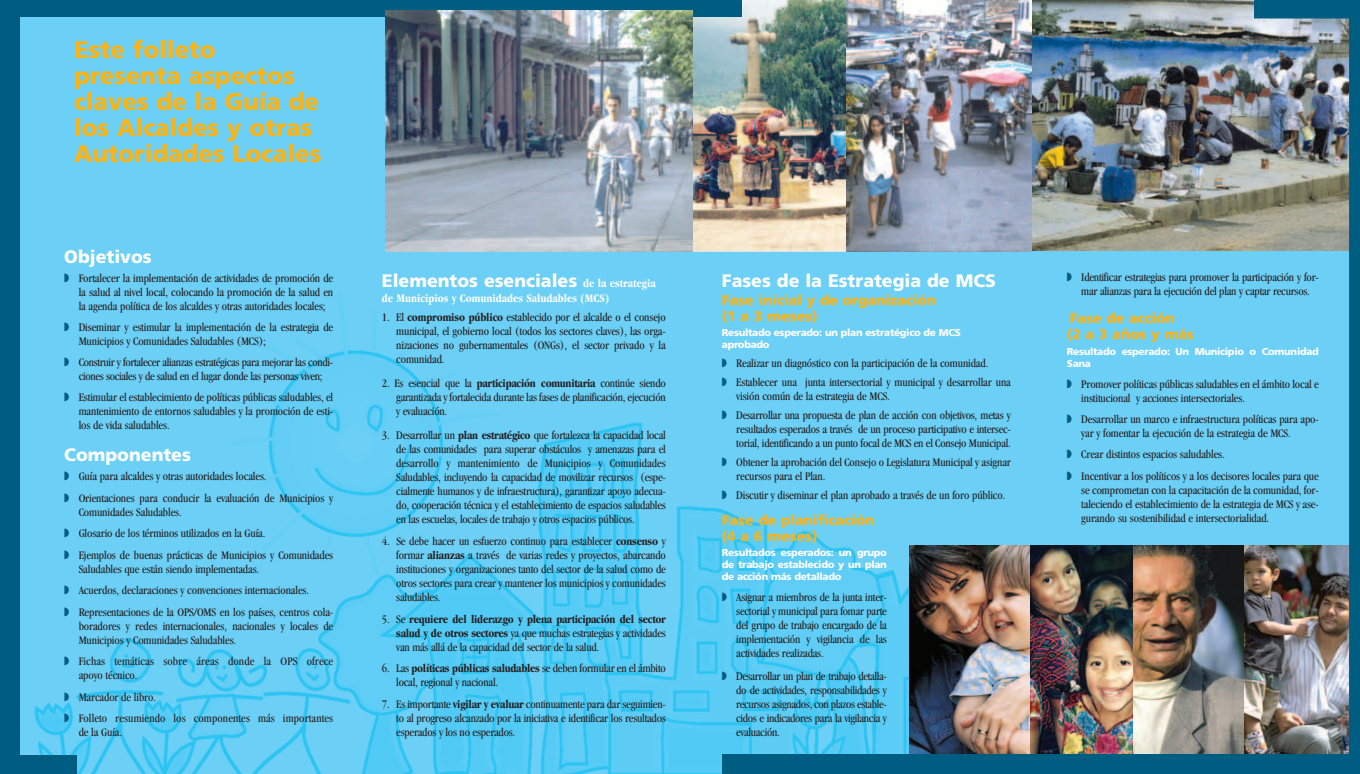
<style>
.page{position:relative;width:1360px;height:774px;background:#fff}
.page>*{position:absolute;margin:0;border:0;box-sizing:border-box;transform-origin:0 0}
.t1{font:900 24px/26px "Frutiger";color:#fbb316}
.t2{font:900 18px "Frutiger";color:#fff}
.t3{font:900 14px/16px "Frutiger";color:#fbb316}
.t4{font:condensed 12px/14px "Garamond";letter-spacing:-.01em;color:#231f20}
.t5{font:condensed 12px/14px "Garamond";letter-spacing:.01em;color:#231f20}
.t6{font:700 condensed 12px "Garamond";color:#fff}
.t7{font:900 10px/12px "Frutiger";letter-spacing:-.03em;color:#fff}
.s1{color:#005d82}
.s2{font-family:"Garamond";font-weight:700;font-stretch:condensed;font-size:12px}
.s3{font-weight:700}
</style>
<div class="page">
<div style="left:18px;top:0;width:1342px;height:774px;background:#6bcff6"></div>
<img style="left:34px;top:350px;width:1281px;height:424px">
<img style="left:1032px;top:0;width:317px;height:250px">
<img style="left:693px;top:0;width:154px;height:250px">
<img style="left:847px;top:0;width:185px;height:251px">
<div style="left:0;top:0;width:742px;height:17px;background:#005d82"></div>
<div style="left:0;top:0;width:19px;height:774px;background:#005d82"></div>
<div style="left:1px;top:755px;width:76px;height:19px;background:#005d82"></div>
<div style="left:1254px;top:0;width:106px;height:18px;background:#005d82"></div>
<img style="left:385px;top:10px;width:308px;height:241px">
<img style="left:910px;top:546px;width:120px;height:208px">
<img style="left:1030px;top:546px;width:103px;height:208px">
<img style="left:1243px;top:546px;width:106px;height:208px">
<img style="left:1133px;top:546px;width:110px;height:208px">
<div style="left:723px;top:754px;width:637px;height:20px;background:#005d82"></div>
<div style="left:1349px;top:0;width:11px;height:774px;background:#005d82"></div>
<h1 class="t1" style="left:74px;top:39px;width:249px">Este folleto presenta aspectos claves de la Guía de los Alcaldes y otras<br>Autoridades Locales</h1>
<h2 class="t2" style="left:64px;top:249px;width:89px">Objetivos</h2>
<p class="t4" style="left:79px;top:272px;width:256px;text-align:justify;text-indent:-14px"><span class="s1">◗</span> Fortalecer la implementación de actividades de promoción de la salud al nivel local, colocando la promoción de la salud en la agenda política de los alcaldes y otras autoridades locales;</p>
<p class="t4" style="left:79px;top:321px;width:256px;text-indent:-14px"><span class="s1">◗</span> Diseminar y estimular la implementación de la estrategia de<br>Municipios y Comunidades Saludables (MCS);</p>
<p class="t4" style="left:64px;top:356px;width:270px;text-align:center"><span class="s1">◗</span> Construir y fortalecer alianzas estratégicas para mejorar las condi&shy;ciones sociales y de salud en el lugar donde las personas viven;</p>
<p class="t4" style="left:79px;top:391px;width:256px;text-align:justify;text-indent:-14px"><span class="s1">◗</span> Estimular el establecimiento de políticas públicas saludables, el mantenimiento de entornos saludables y la promoción de esti&shy;los de vida saludables.</p>
<h2 class="t2" style="left:64px;top:448px;width:128px">Componentes</h2>
<p class="t4" style="left:64px;top:467px;width:270px;line-height:21.5px"><span class="s1">◗</span> Guía para alcaldes y otras autoridades locales.<br><span class="s1">◗</span> Orientaciones para conducir la evaluación de Municipios y</p>
<p class="t4" style="left:64px;top:502px;width:270px;line-height:21.5px;text-indent:14px">Comunidades Saludables.<br><span class="s1">◗</span> Glosario de los términos utilizados en la Guía.<br><span class="s1">◗</span> Ejemplos de buenas prácticas de Municipios y Comunidades</p>
<p class="t4" style="left:64px;top:559px;width:270px;line-height:21.5px;text-indent:14px">Saludables que están siendo implementadas.<br><span class="s1">◗</span> Acuerdos, declaraciones y convenciones internacionales.<br><span class="s1">◗</span> Representaciones de la OPS/OMS en los países, centros cola-</p>
<p class="t4" style="left:79px;top:620px;width:256px">boradores y redes internacionales, nacionales y locales de<br>Municipios y Comunidades Saludables.</p>
<p class="t5" style="left:79px;top:655px;width:256px;text-indent:-14px"><span class="s1">◗</span> Fichas temáticas sobre áreas donde la OPS ofrece apoyo técnico.</p>
<p class="t5" style="left:64px;top:687px;width:271px;line-height:21.5px"><span class="s1">◗</span> Marcador de libro.<br><span class="s1">◗</span> Folleto resumiendo los componentes más importantes</p>
<p class="t4" style="left:79px;top:726px;width:45px">de la Guía.</p>
<h2 class="t2" style="left:382px;top:273px;width:275px">Elementos esenciales <span class="s2">de la estrategia</span></h2>
<p class="t6" style="left:382px;top:293px;width:229px">de Municipios y Comunidades Saludables (MCS)</p>
<p class="t4" style="left:396px;top:311px;width:271px;text-align:justify;text-indent:-14px">1. El <span class="s3">compromiso público</span> establecido por el alcalde o el consejo municipal, el gobierno local (todos los sectores claves), las orga&shy;nizaciones no gubernamentales (ONGs), el sector privado y la comunidad.</p>
<p class="t4" style="left:396px;top:377px;width:271px;text-align:justify;text-indent:-14px">2. Es esencial que la <span class="s3">participación comunitaria</span> continúe siendo garantizada y fortalecida durante las fases de planificación, ejecución y evaluación.</p>
<p class="t4" style="left:396px;top:429px;width:271px;text-align:justify;text-indent:-14px">3. Desarrollar un <span class="s3">plan estratégico</span> que fortalezca la capacidad local de las comunidades para superar obstáculos y amenazas para el desarrollo y mantenimiento de Municipios y Comunidades Saludables, incluyendo la capacidad de movilizar recursos (espe&shy;cialmente humanos y de infraestructura), garantizar apoyo adecua&shy;do, cooperación técnica y el establecimiento de espacios saludables en las escuelas, locales de trabajo y otros espacios públicos.</p>
<p class="t4" style="left:396px;top:535px;width:271px;text-align:justify;text-indent:-14px">4. Se debe hacer un esfuerzo continuo para establecer <span class="s3">consenso</span> y formar <span class="s3">alianzas</span> a través de varias redes y proyectos, abarcando instituciones y organizaciones tanto del sector de la salud como de otros sectores para crear y mantener los municipios y comunidades saludables.</p>
<p class="t4" style="left:396px;top:613px;width:271px;text-align:justify;text-indent:-14px">5. Se <span class="s3">requiere del liderazgo y plena participación del sector salud y de otros sectores</span> ya que muchas estrategias y actividades van más allá de la capacidad del sector de la salud.</p>
<p class="t4" style="left:396px;top:663px;width:271px;text-indent:-14px">6. Las <span class="s3">políticas públicas saludables</span> se deben formular en el ámbito local, regional y nacional.</p>
<p class="t4" style="left:396px;top:699px;width:271px;text-align:justify;text-indent:-14px">7. Es importante <span class="s3">vigilar y evaluar</span> continuamente para dar seguimien&shy;to al progreso alcanzado por la iniciativa e identificar los resultados esperados y los no esperados.</p>
<h2 class="t2" style="left:722px;top:273px;width:276px">Fases de la Estrategia de MCS</h2>
<p class="t3" style="left:722px;top:293px;width:216px">Fase inicial y de organización (1 a 3 meses)</p>
<p class="t7" style="left:722px;top:328px;width:241px">Resultado esperado: un plan estratégico de MCS aprobado</p>
<p class="t4" style="left:722px;top:355px;width:291px;line-height:19px"><span class="s1">◗</span> Realizar un diagnóstico con la participación de la comunidad.<br><span class="s1">◗</span> Establecer una junta intersectorial y municipal y desarrollar una</p>
<p class="t4" style="left:722px;top:388px;width:291px;line-height:19px;text-indent:14px">visión común de la estrategia de MCS.<br><span class="s1">◗</span> Desarrollar una propuesta de plan de acción con objetivos, metas y</p>
<p class="t4" style="left:736px;top:424px;width:276px">resultados esperados a través de un proceso participativo e intersec&shy;torial, identificando a un punto focal de MCS en el Consejo Municipal.</p>
<p class="t4" style="left:736px;top:457px;width:276px;text-indent:-14px"><span class="s1">◗</span> Obtener la aprobación del Consejo o Legislatura Municipal y asignar recursos para el Plan.</p>
<p class="t4" style="left:722px;top:490px;width:285px"><span class="s1">◗</span> Discutir y diseminar el plan aprobado a través de un foro público.</p>
<p class="t3" style="left:722px;top:513px;width:154px">Fase de planificación (4 a 6 meses)</p>
<p class="t7" style="left:722px;top:548px;width:167px;text-align:justify">Resultados esperados: un grupo de trabajo establecido y un plan de acción más detallado</p>
<p class="t4" style="left:736px;top:592px;width:152px;text-align:justify;text-indent:-14px"><span class="s1">◗</span> Asignar a miembros de la junta inter&shy;sectorial y municipal para fomar parte del grupo de trabajo encargado de la implementación y vigilancia de las actividades realizadas.</p>
<p class="t4" style="left:736px;top:670px;width:152px;text-align:justify;text-indent:-14px"><span class="s1">◗</span> Desarrollar un plan de trabajo detalla&shy;do de actividades, responsabilidades y recursos asignados, con plazos estable&shy;cidos e indicadores para la vigilancia y evaluación.</p>
<p class="t4" style="left:1067px;top:272px;width:253px;text-align:center"><span class="s1">◗</span> Identificar estrategias para promover la participación y for&shy;mar alianzas para la ejecución del plan y captar recursos.</p>
<p class="t3" style="left:1067px;top:311px;width:129px">Fase de acción<br>(2 a 3 años y más</p>
<p class="t7" style="left:1067px;top:346px;width:254px">Resultado esperado: Un Municipio o Comunidad<br>Sana</p>
<p class="t4" style="left:1081px;top:378px;width:239px;text-indent:-14px"><span class="s1">◗</span> Promover políticas públicas saludables en el ámbito local e institucional y acciones intersectoriales.</p>
<p class="t4" style="left:1081px;top:413px;width:239px;text-indent:-14px"><span class="s1">◗</span> Desarrollar un marco e infraestructura políticas para apo&shy;yar y fomentar la ejecución de la estrategia de MCS.</p>
<p class="t4" style="left:1067px;top:445px;width:253px;line-height:21.2px"><span class="s1">◗</span> Crear distintos espacios saludables.<br><span class="s1">◗</span> Incentivar a los políticos y a los decisores locales para que</p>
<p class="t4" style="left:1081px;top:484px;width:239px;text-align:justify">se comprometan con la capacitación de la comunidad, for&shy;taleciendo el establecimiento de la estrategia de MCS y ase&shy;gurando su sostenibilidad e intersectorialidad.</p>
</div>
